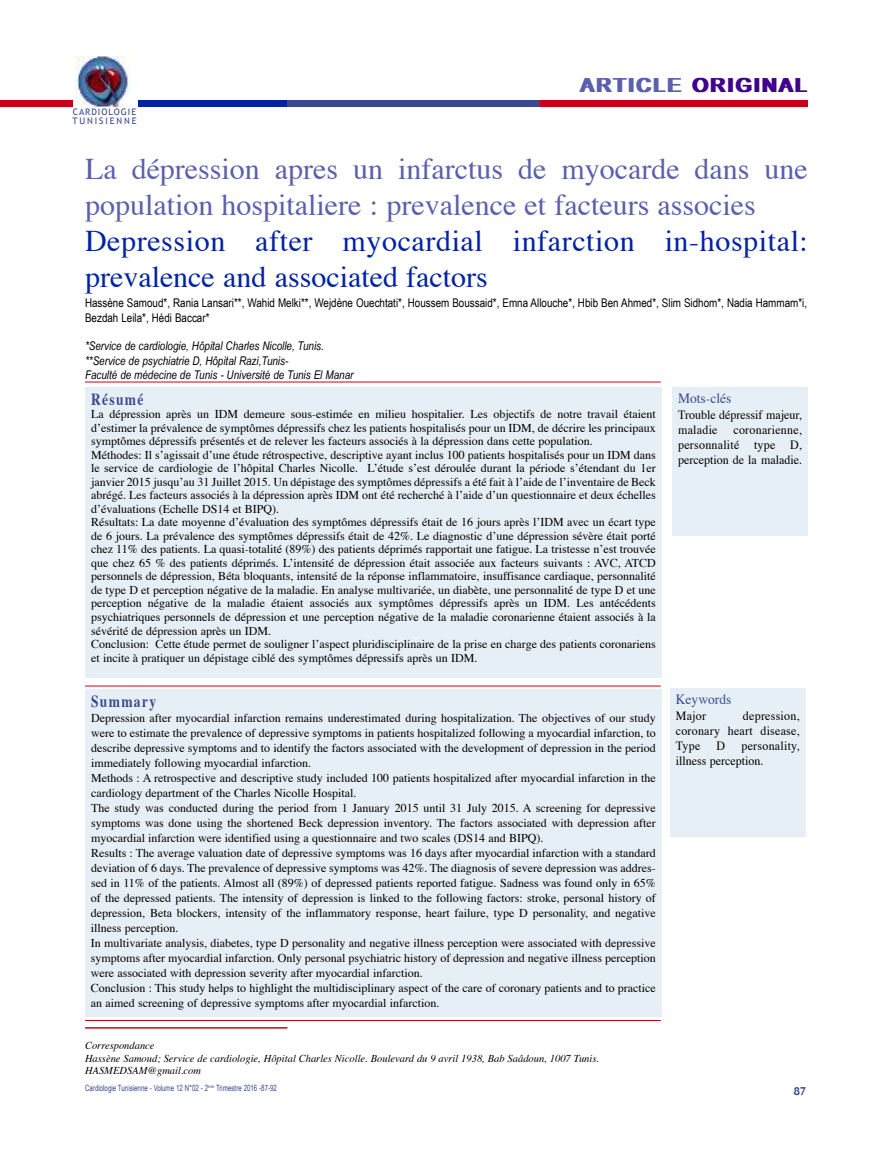
<style>
.page{position:relative;width:893px;height:1149px;background:#fff}
.page>*{position:absolute;margin:0;border:0;box-sizing:border-box;transform-origin:0 0}
.t1{font:30px/36px "Times";color:#5a60ad}
.t2{font:30px/36px "Times";letter-spacing:.02em;color:#0022a3}
.t3{font:900 19.5px "Arial";color:#41008b}
.t4{font:700 16.8px "Times";letter-spacing:.1em;color:#3b4990;scale:.8 1}
.t5{font:14.1px "Times";color:#3b4990;scale:.95 1}
.t6{font:12.6px/15px "Times";letter-spacing:.02em;color:#000;text-align:justify;scale:.95 1}
.t7{font:12.6px/15px "Times";color:#000;scale:.95 1}
.t8{font:12px/15px "Times";color:#000}
.t9{font:12px/14.4px "Arial Narrow";color:#000}
.t10{font:italic 12px/14.4px "Arial Narrow";color:#000}
.t11{font:italic 10.5px/12.6px "Times";color:#000}
.t12{font:10.5px "Gadget";color:#3b4990}
.t13{font:9px/9px "Trebuchet MS";letter-spacing:.105em;color:#3b4990}
.t14{font:8.7px "Arial Narrow";color:#3b4990;scale:.87 1}
.s1{color:#5a60ad}
</style>
<div class="page">
<img style="left:75px;top:56px;width:56px;height:50px">
<div style="left:539px;top:100px;width:269px;height:6px;background:#ca0016"></div>
<div style="left:287px;top:100px;width:253px;height:6px;background:#3b4990"></div>
<div style="left:138px;top:100px;width:149px;height:6px;background:#0022a3"></div>
<div style="left:0;top:100px;width:73px;height:6px;background:#ca0016"></div>
<hr style="left:85px;top:1019px;width:576px;height:1px;background:#ca0016">
<hr style="left:85px;top:685px;width:576px;height:1px;background:#ca0016">
<hr style="left:85px;top:381px;width:576px;height:1px;background:#ca0016">
<div style="left:670px;top:687px;width:136px;height:149px;background:#e5eff5"></div>
<div style="left:672px;top:387px;width:136px;height:149px;background:#e5eff5"></div>
<hr style="left:85px;top:1026px;width:202px;height:2px;background:#ca0016">
<div style="left:85px;top:689px;width:577px;height:327px;background:#e5eff5"></div>
<div style="left:85px;top:387px;width:577px;height:290px;background:#e5eff5"></div>
<p class="t13" style="left:72px;top:107px;width:66px">CARDIOLOGIE<br>TUNISIENNE</p>
<h2 class="t3" style="left:580px;top:78px;width:230px"><span class="s1">ARTICLE</span> ORIGINAL</h2>
<h1 class="t1" style="left:85px;top:153px;width:724px">La dépression apres un infarctus de myocarde dans une population hospitaliere : prevalence et facteurs associes</h1>
<h1 class="t2" style="left:85px;top:225px;width:724px">Depression after myocardial infarction in-hospital: prevalence and associated factors</h1>
<p class="t9" style="left:85px;top:295px;width:724px">Hassène Samoud*, rania Lansari**, Wahid Melki**, Wejdène Ouechtati*, Houssem Boussaid*, Emna Allouche*, Hbib Ben Ahmed*, Slim Sidhom*, Nadia Hammam*i,<br>Bezdah Leila*, Hédi Baccar*</p>
<p class="t10" style="left:85px;top:339px;width:270px">*Service de cardiologie, Hôpital Charles Nicolle, Tunis. **Service de psychiatrie D, Hôpital Razi,Tunis-<br>Faculté de médecine de Tunis - Université de Tunis El Manar</p>
<h3 class="t4" style="left:91px;top:392px;width:67px">Résumé</h3>
<p class="t8" style="left:91px;top:408px;width:566px;line-height:13.5px">La dépression après un IDM demeure sous-estimée en milieu hospitalier. Les objectifs de notre travail étaient d’estimer la prévalence de symptômes dépressifs chez les patients hospitalisés pour un IDM, de décrire les principaux symptômes dépressifs présentés et de relever les facteurs associés à la dépression dans cette population.<br>Méthodes: Il s’agissait d’une étude rétrospective, descriptive ayant inclus 100 patients hospitalisés pour un IDM dans le service de cardiologie de l’hôpital Charles Nicolle. L’étude s’est déroulée durant la période s’étendant du 1er janvier 2015 jusqu’au 31 Juillet 2015. Un dépistage des symptômes dépressifs a été fait à l’aide de l’inventaire de Beck abrégé. Les facteurs associés à la dépression après IDM ont été recherché à l’aide d’un questionnaire et deux échelles d’évaluations (Echelle DS14 et BIPQ).<br>Résultats: La date moyenne d’évaluation des symptômes dépressifs était de 16 jours après l’IDM avec un écart type de 6 jours. La prévalence des symptômes dépressifs était de 42%. Le diagnostic d’une dépression sévère était porté chez 11% des patients. La quasi-totalité (89%) des patients déprimés rapportait une fatigue. La tristesse n’est trouvée que chez 65 % des patients déprimés. L’intensité de dépression était associée aux facteurs suivants : AVC, ATCD personnels de dépression, Béta bloquants, intensité de la réponse inflammatoire, insuffisance cardiaque, personnalité de type D et perception négative de la maladie. En analyse multivariée, un diabète, une personnalité de type D et une perception négative de la maladie étaient associés aux symptômes dépressifs après un IDM. Les antécédents psychiatriques personnels de dépression et une perception négative de la maladie coronarienne étaient associés à la sévérité de dépression après un IDM.<br>Conclusion: Cette étude permet de souligner l’aspect pluridisciplinaire de la prise en charge des patients coronariens et incite à pratiquer un dépistage ciblé des symptômes dépressifs après un IDM.</p>
<h3 class="t4" style="left:91px;top:694px;width:83px">Summary</h3>
<p class="t8" style="left:91px;top:711px;width:566px">Depression after myocardial infarction remains underestimated during hospitalization. The objectives of our study were to estimate the prevalence of depressive symptoms in patients hospitalized following a myocardial infarction, to describe depressive symptoms and to identify the factors associated with the development of depression in the period immediately following myocardial infarction.<br>Methods : A retrospective and descriptive study included 100 patients hospitalized after myocardial infarction in the cardiology department of the Charles Nicolle Hospital.<br>The study was conducted during the period from 1 January 2015 until 31 July 2015. A screening for depressive symptoms was done using the shortened Beck depression inventory. The factors associated with depression after myocardial infarction were identified using a questionnaire and two scales (DS14 and BIPQ).<br>Results : The average valuation date of depressive symptoms was 16 days after myocardial infarction with a standard deviation of 6 days. The prevalence of depressive symptoms was 42%. The diagnosis of severe depression was addres&shy;sed in 11% of the patients. Almost all (89%) of depressed patients reported fatigue. Sadness was found only in 65% of the depressed patients. The intensity of depression is linked to the following factors: stroke, personal history of depression, Beta blockers, intensity of the inflammatory response, heart failure, type D personality, and negative illness perception.<br>In multivariate analysis, diabetes, type D personality and negative illness perception were associated with depressive symptoms after myocardial infarction. Only personal psychiatric history of depression and negative illness perception were associated with depression severity after myocardial infarction.<br>Conclusion : This study helps to highlight the multidisciplinary aspect of the care of coronary patients and to practice an aimed screening of depressive symptoms after myocardial infarction.</p>
<p class="t5" style="left:678px;top:392px;width:58px">Mots-clés</p>
<p class="t7" style="left:678px;top:408px;width:132px">Trouble dépressif majeur, maladie</p>
<p class="t6" style="left:678px;top:423px;width:132px;text-indent:55px">coronarienne, personnalité type D, perception de la maladie.</p>
<p class="t5" style="left:676px;top:693px;width:60px">Keywords</p>
<p class="t6" style="left:676px;top:708px;width:33px">Major</p>
<p class="t6" style="left:676px;top:708px;width:132px;text-indent:67px">depression, coronary heart disease, Type</p>
<p class="t7" style="left:676px;top:739px;width:132px;text-indent:66px">personality, illness perception.</p>
<p class="t6" style="left:717px;top:739px;width:11px">D</p>
<p class="t11" style="left:85px;top:1039px;width:516px">Correspondance<br>Hassène Samoud; Service de cardiologie, Hôpital Charles Nicolle. Boulevard du 9 avril 1938, Bab Saâdoun, 1007 Tunis.<br>HASMEDSAM@gmail.com</p>
<p class="t14" style="left:85px;top:1082px;width:222px">Cardiologie Tunisienne - Volume 12 N°02 - 2<sup>ème</sup> Trimestre 2016 -87-92</p>
<p class="t12" style="left:793px;top:1084px;width:15px">87</p>
</div>
